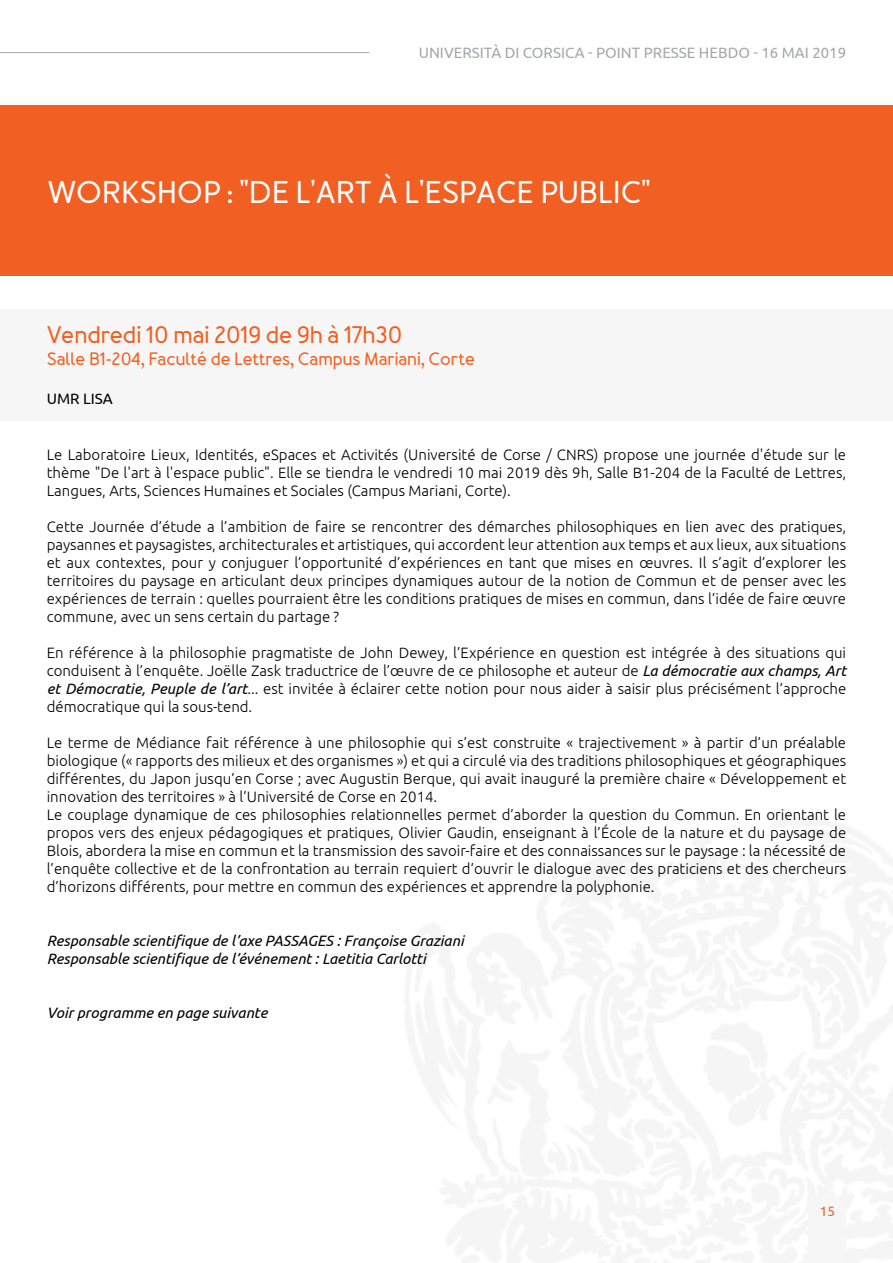
<style>
.page{position:relative;width:893px;height:1263px;background:#fff}
.page>*{position:absolute;margin:0;border:0;box-sizing:border-box;transform-origin:0 0}
.Titre_Actu{font:700 31.5px "Merlo Round";color:#fff}
.Date{font:700 24px "Merlo Round";color:#f16022}
.Lieu{font:700 18px "Merlo Round";color:#f16022}
.Texte{font:300 15px/18px "Ubuntu";color:#000;text-align:justify}
.Texte-2{font:italic 15px "Ubuntu";color:#000}
.t1{font:15px "Ubuntu";color:#a5a7aa}
.Organisateurs{font:15px "Ubuntu";color:#000}
.t2{font:13.5px "Ubuntu";color:#f16022}
.s1{font-weight:400;font-style:italic}
</style>
<div class="page">
<div style="left:808px;top:1197px;width:38px;height:66px;background:#f6f6f6"></div>
<hr style="left:0;top:52px;width:845px;height:1px;background:#a5a7aa">
<div style="left:370px;top:47px;width:476px;height:11px;background:#fff"></div>
<div style="left:1px;top:105px;width:892px;height:171px;background:#f16022"></div>
<div style="left:0;top:309px;width:893px;height:112px;background:#f6f6f6"></div>
<p class="t1" style="left:419px;top:44px;width:429px">UNIVERSITÀ DI CORSICA - POINT PRESSE HEBDO - 16 mai 2019</p>
<p class="Titre_Actu" style="left:48px;top:173px;width:605px">WORKSHOP : "DE L'ART À L'ESPACE PUBLIC"</p>
<p class="Date" style="left:47px;top:320px;width:357px">Vendredi 10 mai 2019 de 9h à 17h30</p>
<p class="Lieu" style="left:47px;top:347px;width:430px">Salle B1-204, Faculté de Lettres, Campus Mariani, Corte</p>
<p class="Organisateurs" style="left:47px;top:390px;width:68px">UMR LISA</p>
<p class="Texte" style="left:47px;top:446px;width:801px">Le Laboratoire Lieux, Identités, eSpaces et Activités (Université de Corse / CNRS) propose une journée d'étude sur le thème "De l'art à l'espace public". Elle se tiendra le vendredi 10 mai 2019 dès 9h, Salle B1-204 de la Faculté de Lettres, Langues, Arts, Sciences Humaines et Sociales (Campus Mariani, Corte).</p>
<p class="Texte" style="left:47px;top:518px;width:801px">Cette Journée d’étude a l’ambition de faire se rencontrer des démarches philosophiques en lien avec des pratiques, paysannes et paysagistes, architecturales et artistiques, qui accordent leur attention aux temps et aux lieux, aux situations et aux contextes, pour y conjuguer l’opportunité d’expériences en tant que mises en œuvres. Il s’agit d’explorer les territoires du paysage en articulant deux principes dynamiques autour de la notion de Commun et de penser avec les expériences de terrain : quelles pourraient être les conditions pratiques de mises en commun, dans l’idée de faire œuvre commune, avec un sens certain du partage ?</p>
<p class="Texte" style="left:47px;top:644px;width:801px">En référence à la philosophie pragmatiste de John Dewey, l’Expérience en question est intégrée à des situations qui conduisent à l’enquête. Joëlle Zask traductrice de l’œuvre de ce philosophe et auteur de <span class="s1">La démocratie aux champs, Art et Démocratie, Peuple de l’art</span>... est invitée à éclairer cette notion pour nous aider à saisir plus précisément l’approche démocratique qui la sous-tend.</p>
<p class="Texte" style="left:47px;top:734px;width:801px">Le terme de Médiance fait référence à une philosophie qui s’est construite « trajectivement » à partir d’un préalable biologique (« rapports des milieux et des organismes ») et qui a circulé via des traditions philosophiques et géographiques différentes, du Japon jusqu’en Corse ; avec Augustin Berque, qui avait inauguré la première chaire « Développement et innovation des territoires » à l’Université de Corse en 2014.</p>
<p class="Texte" style="left:47px;top:806px;width:801px">Le couplage dynamique de ces philosophies relationnelles permet d’aborder la question du Commun. En orientant le propos vers des enjeux pédagogiques et pratiques, Olivier Gaudin, enseignant à l’École de la nature et du paysage de Blois, abordera la mise en commun et la transmission des savoir-faire et des connaissances sur le paysage : la nécessité de l’enquête collective et de la confrontation au terrain requiert d’ouvrir le dialogue avec des praticiens et des chercheurs d’horizons différents, pour mettre en commun des expériences et apprendre la polyphonie.</p>
<p class="Texte-2" style="left:47px;top:932px;width:419px">Responsable scientifique de l’axe PASSAGES : Françoise Graziani</p>
<p class="Texte-2" style="left:47px;top:950px;width:381px">Responsable scientifique de l’événement : Laetitia Carlotti</p>
<p class="Texte-2" style="left:47px;top:1004px;width:222px">Voir programme en page suivante</p>
<p class="t2" style="left:820px;top:1203px;width:17px">15</p>
</div>
